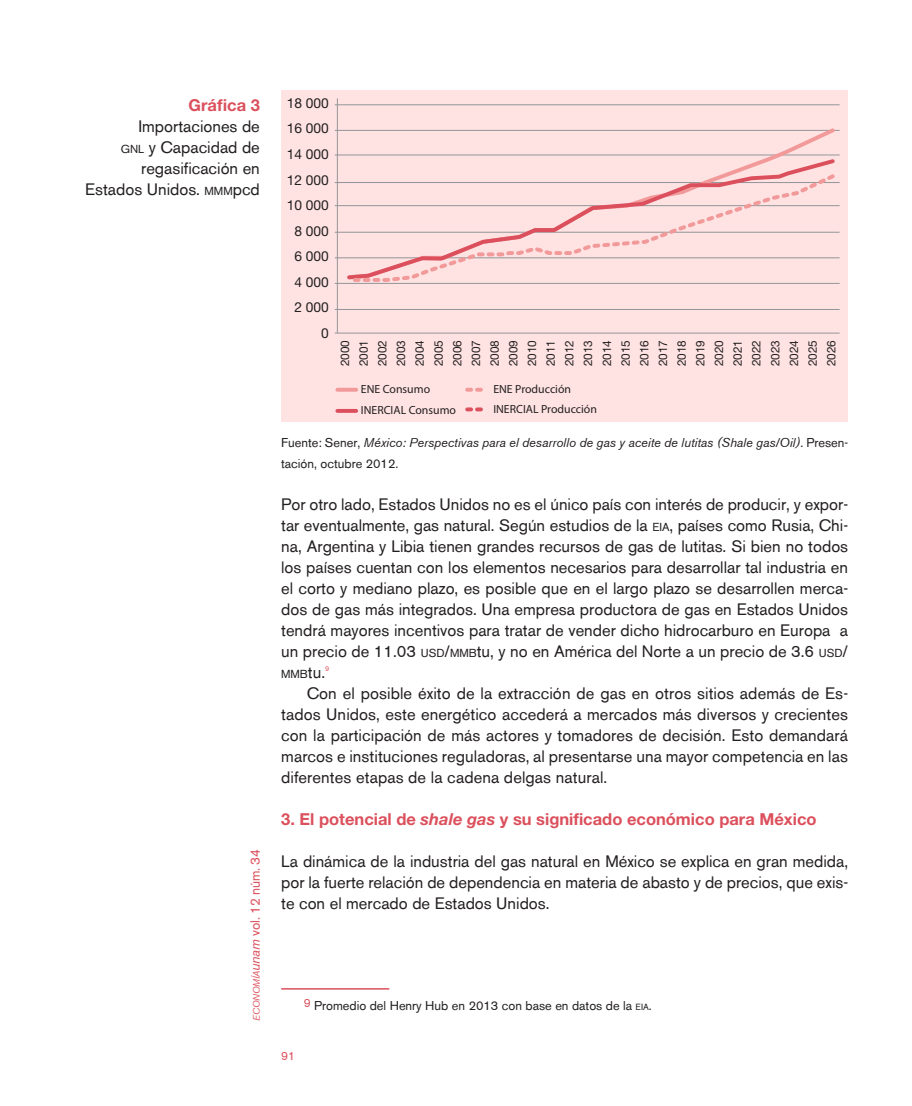
<style>
.page{position:relative;width:912px;height:1106px;background:#fff}
.page>*{position:absolute;margin:0;border:0;box-sizing:border-box;transform-origin:0 0}
.Inicio_texto{font:16.5px/21px "Akzidenz Grotesk BE";color:#231f20;text-align:justify}
.cuerpo_texto{font:16.5px/21px "Akzidenz Grotesk BE";letter-spacing:.005em;color:#231f20;text-align:justify}
.Inicio_texto-2{font:700 16.5px "Helvetica Neue LT Std";color:#db505c}
.bibliografia{font:700 16.5px "Helvetica Neue LT Std";color:#db505c}
.t1{font:13.8px/25.5px "Helvetica Neue LT Std";color:#231f20;text-align:right}
.t2{font:13.5px "Akzidenz Grotesk BE";letter-spacing:-.01em;color:#db505c}
.Inicio_texto-3{font:italic 12.75px/21px "Akzidenz Grotesk BE";color:#231f20}
.notas{font:12.75px "Akzidenz Grotesk BE";color:#231f20}
.t3{font:12px "Akzidenz Grotesk BE";color:#db505c}
.t4{font:11.85px/18.8px "Helvetica Neue LT Std";color:#231f20;text-align:justify}
.t5{font:11.85px "Myriad Pro";color:#231f20}
.Inicio_texto-4{font:11.55px "Akzidenz Grotesk BE";color:#231f20}
.Inicio_texto-5{font:7.05px "Akzidenz Grotesk BE";color:#db505c}
.s1{font-size:11.55px}
.s2{font-style:italic;font-size:9.45px}
.s3{font-style:italic}
.s4{font-style:normal}
.s5{font-style:inherit}
.s6{font-size:16.5px}
.s7{font-size:8.85px}
</style>
<div class="page">
<hr style="left:281px;top:988px;width:108px;height:1px;background:#db505c">
<div style="left:281px;top:90px;width:566px;height:331px;background:#ffe3e3"></div>
<hr style="left:334px;top:332px;width:505px;height:1px;background:#939598">
<hr style="left:334px;top:257px;width:505px;height:1px;background:#939598">
<hr style="left:334px;top:283px;width:505px;height:1px;background:#939598">
<hr style="left:334px;top:309px;width:505px;height:1px;background:#939598">
<hr style="left:334px;top:232px;width:505px;height:1px;background:#939598">
<hr style="left:334px;top:205px;width:505px;height:1px;background:#939598">
<hr style="left:334px;top:182px;width:505px;height:1px;background:#939598">
<hr style="left:334px;top:154px;width:505px;height:1px;background:#939598">
<hr style="left:334px;top:130px;width:505px;height:1px;background:#939598">
<hr style="left:334px;top:104px;width:505px;height:1px;background:#939598">
<hr style="left:337px;top:98px;width:1px;height:235px;background:#939598">
<svg style="left:337px;top:388px;width:19px;height:4px"></svg>
<svg style="left:337px;top:409px;width:19px;height:4px"></svg>
<svg style="left:467px;top:388px;width:16px;height:4px"></svg>
<svg style="left:467px;top:407px;width:16px;height:4px"></svg>
<svg style="left:345px;top:128px;width:492px;height:28px"></svg>
<svg style="left:731px;top:156px;width:104px;height:15px"></svg>
<svg style="left:345px;top:171px;width:492px;height:112px"></svg>
<p class="bibliografia" style="left:188px;top:95px;width:73px">Gráfica 3</p>
<p class="Inicio_texto" style="left:85px;top:116px;width:176px;text-align:right">Importaciones de<br><span class="s1">GNL</span> y Capacidad de regasificación en<br>Estados Unidos. <span class="s1">MMM</span>pcd</p>
<p class="t2" style="left:247px;top:1020px;width:173px;rotate:-90deg"><span class="s2">economía</span><span class="s3">unam</span> vol. 12 núm. 34</p>
<p class="t1" style="left:286px;top:90px;width:44px">18 000<br>16 000<br>14 000<br>12 000<br>10 000<br>8 000<br>6 000<br>4 000<br>2 000<br>0</p>
<p class="t4" style="left:335px;top:366px;width:28px;rotate:-90deg">2000<br>2001<br>2002<br>2003<br>2004<br>2005<br>2006<br>2007<br>2008<br>2009<br>2010<br>2011<br>2012<br>2013<br>2014<br>2015<br>2016<br>2017<br>2018<br>2019<br>2020<br>2021<br>2022<br>2023<br>2024<br>2025<br>2026</p>
<p class="t5" style="left:361px;top:382px;width:71px">ENE Consumo</p>
<p class="t5" style="left:493px;top:381px;width:79px">ENE Producción</p>
<p class="t5" style="left:361px;top:403px;width:96px">INERCIAL Consumo</p>
<p class="t5" style="left:493px;top:401px;width:105px">INERCIAL Producción</p>
<p class="Inicio_texto-3" style="left:281px;top:432px;width:568px"><span class="s4">Fuente: Sener,</span> México: Perspectivas para el desarrollo de gas y aceite de lutitas (Shale gas/Oil)<span class="s4">. Presen&shy;tación, octubre 2012.</span></p>
<p class="Inicio_texto" style="left:281px;top:494px;width:568px">Por otro lado, Estados Unidos no es el único país con interés de producir, y expor&shy;tar eventualmente, gas natural. Según estudios de la <span class="s1">EIA</span>, países como Rusia, Chi&shy;na, Argentina y Libia tienen grandes recursos de gas de lutitas. Si bien no todos los países cuentan con los elementos necesarios para desarrollar tal industria en el corto y mediano plazo, es posible que en el largo plazo se desarrollen merca&shy;dos de gas más integrados. Una empresa productora de gas en Estados Unidos tendrá mayores incentivos para tratar de vender dicho hidrocarburo en Europa a un precio de 11.03 <span class="s1">USD</span><span class="s5">/</span><span class="s1">MMB</span>tu, y no en América del Norte a un precio de 3.6 <span class="s1">USD</span><span class="s5">/</span></p>
<p class="Inicio_texto-4" style="left:281px;top:667px;width:45px">MMB<span class="s6">tu.</span></p>
<p class="Inicio_texto-5" style="left:325px;top:664px;width:6px">9</p>
<p class="cuerpo_texto" style="left:281px;top:683px;width:568px;text-indent:26px">Con el posible éxito de la extracción de gas en otros sitios además de Es&shy;tados Unidos, este energético accederá a mercados más diversos y crecientes con la participación de más actores y tomadores de decisión. Esto demandará marcos e instituciones reguladoras, al presentarse una mayor competencia en las diferentes etapas de la cadena delgas natural.</p>
<p class="Inicio_texto-2" style="left:281px;top:809px;width:536px">3. El potencial de <span class="s3">shale gas</span> y su significado económico para México</p>
<p class="Inicio_texto" style="left:281px;top:851px;width:568px">La dinámica de la industria del gas natural en México se explica en gran medida, por la fuerte relación de dependencia en materia de abasto y de precios, que exis&shy;te con el mercado de Estados Unidos.</p>
<p class="notas" style="left:303px;top:997px;width:349px"><sup>9</sup> Promedio del Henry Hub en 2013 con base en datos de la <span class="s7">EIA</span>.</p>
<p class="t3" style="left:281px;top:1048px;width:15px">91</p>
</div>
